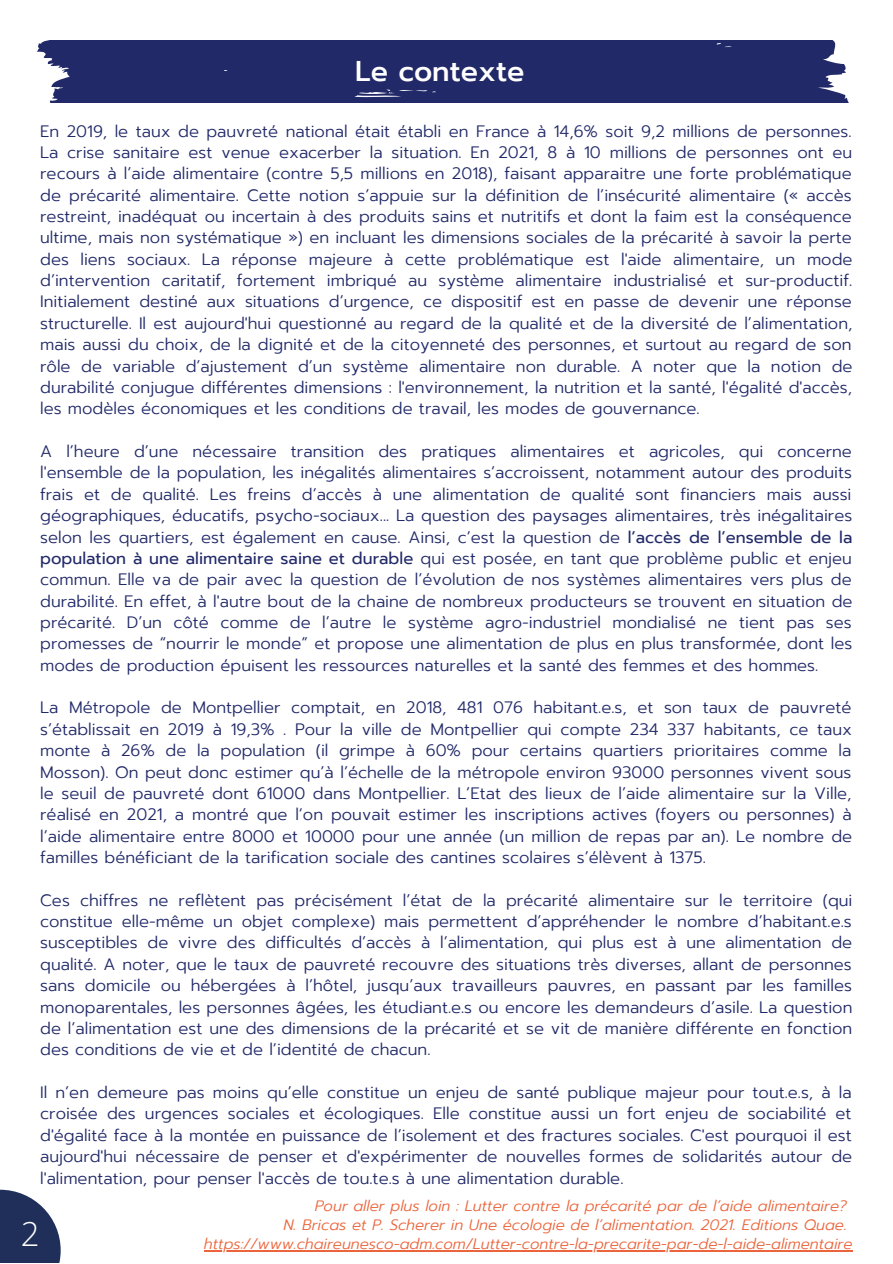
<style>
.page{position:relative;width:893px;height:1264px;background:#fff}
.page>*{position:absolute;margin:0;border:0;box-sizing:border-box;transform-origin:0 0}
.t1{font:300 33px "Open Sans";color:#fff}
.t2{font:500 28.5px "Prompt";color:#fff}
.t3{font:300 16.5px/21.3px "Prompt";color:#212968;text-align:justify}
.t4{font:italic 300 15px/19px "Prompt";color:#eb643b;text-align:right}
.s1{font-weight:400}
</style>
<div class="page">
<div style="left:36px;top:41px;width:813px;height:61px;background:#212968"></div>
<hr style="left:204px;top:1249px;width:648px;height:2px;background:#eb643b">
<svg style="left:0;top:1189px;width:61px;height:73px"></svg>
<h2 class="t2" style="left:355px;top:50px;width:171px">Le contexte</h2>
<p class="t3" style="left:40px;top:120px;width:813px">En 2019, le taux de pauvreté national était établi en France à 14,6% soit 9,2 millions de personnes.<br>La crise sanitaire est venue exacerber la situation. En 2021, 8 à 10 millions de personnes ont eu recours à l’aide alimentaire (contre 5,5 millions en 2018), faisant apparaitre une forte problématique de précarité alimentaire. Cette notion s’appuie sur la définition de l’insécurité alimentaire (« accès restreint, inadéquat ou incertain à des produits sains et nutritifs et dont la faim est la conséquence ultime, mais non systématique ») en incluant les dimensions sociales de la précarité à savoir la perte des liens sociaux. La réponse majeure à cette problématique est l'aide alimentaire, un mode d’intervention caritatif, fortement imbriqué au système alimentaire industrialisé et sur-productif.<br>Initialement destiné aux situations d’urgence, ce dispositif est en passe de devenir une réponse structurelle. Il est aujourd'hui questionné au regard de la qualité et de la diversité de l’alimentation, mais aussi du choix, de la dignité et de la citoyenneté des personnes, et surtout au regard de son rôle de variable d’ajustement d’un système alimentaire non durable. A noter que la notion de durabilité conjugue différentes dimensions : l'environnement, la nutrition et la santé, l'égalité d'accès, les modèles économiques et les conditions de travail, les modes de gouvernance.</p>
<p class="t3" style="left:40px;top:441px;width:813px">A l’heure d’une nécessaire transition des pratiques alimentaires et agricoles, qui concerne l'ensemble de la population, les inégalités alimentaires s’accroissent, notamment autour des produits frais et de qualité. Les freins d’accès à une alimentation de qualité sont financiers mais aussi géographiques, éducatifs, psycho-sociaux... La question des paysages alimentaires, très inégalitaires selon les quartiers, est également en cause. Ainsi, c’est la question de <span class="s1">l’accès de l’ensemble de la population à une alimentaire saine et durable</span> qui est posée, en tant que problème public et enjeu commun. Elle va de pair avec la question de l’évolution de nos systèmes alimentaires vers plus de durabilité. En effet, à l'autre bout de la chaine de nombreux producteurs se trouvent en situation de précarité. D’un côté comme de l’autre le système agro-industriel mondialisé ne tient pas ses promesses de “nourrir le monde” et propose une alimentation de plus en plus transformée, dont les modes de production épuisent les ressources naturelles et la santé des femmes et des hommes.</p>
<p class="t3" style="left:40px;top:697px;width:813px">La Métropole de Montpellier comptait, en 2018, 481 076 habitant.e.s, et son taux de pauvreté s’établissait en 2019 à 19,3% . Pour la ville de Montpellier qui compte 234 337 habitants, ce taux monte à 26% de la population (il grimpe à 60% pour certains quartiers prioritaires comme la Mosson). On peut donc estimer qu’à l’échelle de la métropole environ 93000 personnes vivent sous le seuil de pauvreté dont 61000 dans Montpellier. L’Etat des lieux de l’aide alimentaire sur la Ville, réalisé en 2021, a montré que l‘on pouvait estimer les inscriptions actives (foyers ou personnes) à l’aide alimentaire entre 8000 et 10000 pour une année (un million de repas par an). Le nombre de familles bénéficiant de la tarification sociale des cantines scolaires s’élèvent à 1375.</p>
<p class="t3" style="left:40px;top:889px;width:813px">Ces chiffres ne reflètent pas précisément l’état de la précarité alimentaire sur le territoire (qui constitue elle-même un objet complexe) mais permettent d’appréhender le nombre d’habitant.e.s susceptibles de vivre des difficultés d’accès à l’alimentation, qui plus est à une alimentation de qualité. A noter, que le taux de pauvreté recouvre des situations très diverses, allant de personnes sans domicile ou hébergées à l’hôtel, jusqu’aux travailleurs pauvres, en passant par les familles monoparentales, les personnes âgées, les étudiant.e.s ou encore les demandeurs d’asile. La question de l’alimentation est une des dimensions de la précarité et se vit de manière différente en fonction des conditions de vie et de l’identité de chacun.</p>
<p class="t3" style="left:40px;top:1081px;width:813px">Il n’en demeure pas moins qu’elle constitue un enjeu de santé publique majeur pour tout.e.s, à la croisée des urgences sociales et écologiques. Elle constitue aussi un fort enjeu de sociabilité et d'égalité face à la montée en puissance de l’isolement et des fractures sociales. C'est pourquoi il est aujourd'hui nécessaire de penser et d'expérimenter de nouvelles formes de solidarités autour de l'alimentation, pour penser l'accès de tou.te.s à une alimentation durable.</p>
<p class="t4" style="left:283px;top:1196px;width:565px">Pour aller plus loin : Lutter contre la précarité par de l’aide alimentaire?<br>N. Bricas et P. Scherer in Une écologie de l’alimentation. 2021. Editions Quae.</p>
<h1 class="t1" style="left:21px;top:1210px;width:20px">2</h1>
<p class="t4" style="left:204px;top:1234px;width:650px">https://www.chaireunesco-adm.com/Lutter-contre-la-precarite-par-de-l-aide-alimentaire</p>
</div>
